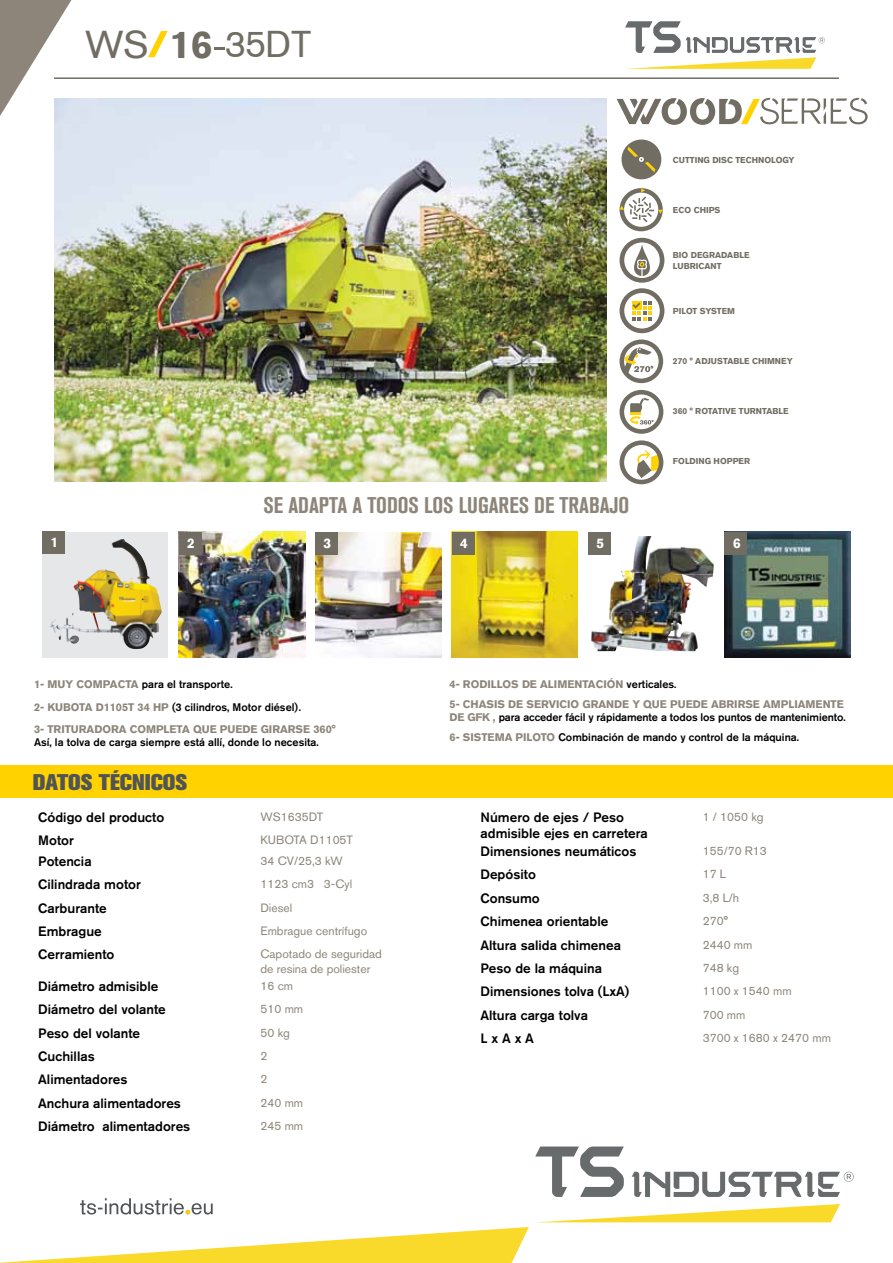
<style>
.page{position:relative;width:893px;height:1263px;background:#fff}
.page>*{position:absolute;margin:0;border:0;box-sizing:border-box;transform-origin:0 0}
.t1{font:36.45px "Akzidenz Grotesk CE";color:#716d63}
.t2{font:700 condensed 22.5px "Akzidenz Grotesk BQ";color:#8d8579}
.t3{font:800 22.5px "Akzidenz Grotesk BQ";color:#505456}
.t4{font:500 13.5px/16.2px "Akzidenz Grotesk BQ";color:#000}
.t5{font:900 13.5px "Akzidenz Grotesk CE";color:#fff}
.t6{font:12px/14.4px "Akzidenz Grotesk BQ";color:#8d8579}
.t7{font:700 10.95px/22.5px "Akzidenz Grotesk BQ";color:#8d8579}
.t8{font:500 10.95px/19.5px "Akzidenz Grotesk BQ";color:#000}
.t9{font:700 8.55px/10.2px "Akzidenz Grotesk BQ";color:#716d63}
.s1{font-size:37.95px}
.s2{font-weight:900;font-size:37.95px}
.s3{font-weight:500;color:#000}
.s4{font-weight:700;color:#8d8579}
</style>
<div class="page">
<svg style="left:625px;top:21px;width:200px;height:48px"></svg>
<hr style="left:54px;top:77px;width:785px;height:2px;background:#716d63">
<div style="left:0;top:765px;width:893px;height:33px;background:#ffd200"></div>
<svg style="left:0;top:0;width:71px;height:116px"></svg>
<svg style="left:543px;top:1204px;width:297px;height:18px"></svg>
<svg style="left:535px;top:1146px;width:89px;height:51px"></svg>
<svg style="left:632px;top:1172px;width:222px;height:25px"></svg>
<svg style="left:0;top:1227px;width:529px;height:36px"></svg>
<svg style="left:80px;top:1198px;width:133px;height:16px"></svg>
<svg style="left:617px;top:98px;width:251px;height:27px"></svg>
<svg style="left:148px;top:31px;width:20px;height:26px"></svg>
<svg style="left:215px;top:47px;width:10px;height:3px"></svg>
<img style="left:315px;top:532px;width:126px;height:126px">
<img style="left:724px;top:531px;width:126px;height:127px">
<svg style="left:43px;top:532px;width:125px;height:126px;background:#cec8ae"></svg>
<img style="left:179px;top:532px;width:126px;height:126px">
<img style="left:452px;top:532px;width:126px;height:126px">
<div style="left:43px;top:532px;width:22px;height:22px;background:#716d62"></div>
<div style="left:179px;top:532px;width:22px;height:22px;background:#716d62"></div>
<div style="left:315px;top:532px;width:23px;height:22px;background:#716d62"></div>
<div style="left:452px;top:532px;width:22px;height:22px;background:#716d62"></div>
<div style="left:588px;top:532px;width:23px;height:22px;background:#716d62"></div>
<div style="left:724px;top:532px;width:23px;height:22px;background:#716d62"></div>
<img style="left:77px;top:539px;width:63px;height:44px">
<svg style="left:621px;top:569px;width:11px;height:5px"></svg>
<img style="left:632px;top:536px;width:41px;height:38px">
<img style="left:673px;top:547px;width:41px;height:27px">
<img style="left:609px;top:574px;width:104px;height:39px">
<img style="left:591px;top:613px;width:107px;height:38px">
<img style="left:55px;top:99px;width:552px;height:382px">
<svg style="left:620px;top:390px;width:43px;height:44px"></svg>
<svg style="left:621px;top:139px;width:41px;height:41px"></svg>
<svg style="left:620px;top:188px;width:43px;height:43px"></svg>
<svg style="left:620px;top:339px;width:43px;height:44px"></svg>
<svg style="left:620px;top:440px;width:43px;height:44px"></svg>
<svg style="left:620px;top:238px;width:44px;height:95px"></svg>
<h1 class="t1" style="left:85px;top:21px;width:228px"><span class="s1">WS</span> <span class="s2">16</span> 35DT</h1>
<h2 class="t2" style="left:264px;top:493px;width:367px">SE ADAPTA A TODOS LOS LUGARES DE TRABAJO</h2>
<p class="t9" style="left:673px;top:155px;width:13px">CUTTING</p>
<p class="t9" style="left:712px;top:155px;width:12px">DISC</p>
<p class="t9" style="left:735px;top:155px;width:61px">TECHNOLOGY</p>
<p class="t9" style="left:673px;top:205px;width:49px">ECO CHIPS</p>
<p class="t9" style="left:673px;top:250px;width:78px">BIO DEGRADABLE<br>LUBRICANT</p>
<p class="t9" style="left:673px;top:306px;width:64px">PILOT SYSTEM</p>
<p class="t9" style="left:673px;top:356px;width:121px">270 ° ADJUSTABLE CHIMNEY</p>
<p class="t9" style="left:673px;top:406px;width:117px">360 ° ROTATIVE TURNTABLE</p>
<p class="t9" style="left:673px;top:456px;width:79px">FOLDING HOPPER</p>
<p class="t5" style="left:51px;top:534px;width:9px">1</p>
<p class="t5" style="left:187px;top:534px;width:9px">2</p>
<p class="t5" style="left:324px;top:534px;width:9px">3</p>
<p class="t5" style="left:460px;top:534px;width:9px">4</p>
<p class="t5" style="left:596px;top:534px;width:9px">5</p>
<p class="t5" style="left:733px;top:534px;width:9px">6</p>
<p class="t7" style="left:34px;top:673px;width:303px">1- MUY COMPACTA <span class="s3">para el transporte.<br></span>2- KUBOTA D1105T 34 HP <span class="s3">(3 cilindros, Motor diésel).<br></span>3- TRITURADORA COMPLETA QUE PUEDE GIRARSE 360°</p>
<p class="t8" style="left:34px;top:732px;width:286px">Así, la tolva de carga siempre está allí, donde lo necesita.</p>
<h2 class="t3" style="left:33px;top:769px;width:156px">DATOS TÉCNICOS</h2>
<p class="t4" style="left:38px;top:809px;width:128px">Código del producto</p>
<p class="t6" style="left:260px;top:809px;width:64px">WS1635DT</p>
<p class="t4" style="left:38px;top:832px;width:37px">Motor</p>
<p class="t6" style="left:260px;top:833px;width:94px">KUBOTA D1105T</p>
<p class="t4" style="left:38px;top:853px;width:55px">Potencia</p>
<p class="t6" style="left:260px;top:853px;width:84px">34 CV/25,3 kW</p>
<p class="t4" style="left:38px;top:876px;width:104px">Cilindrada motor</p>
<p class="t6" style="left:260px;top:877px;width:93px">1123 cm3 3-Cyl</p>
<p class="t4" style="left:38px;top:899px;width:70px">Carburante</p>
<p class="t6" style="left:260px;top:900px;width:33px">Diesel</p>
<p class="t4" style="left:38px;top:923px;width:65px">Embrague</p>
<p class="t6" style="left:260px;top:923px;width:108px">Embrague centrífugo</p>
<p class="t4" style="left:38px;top:946px;width:78px">Cerramiento</p>
<p class="t6" style="left:260px;top:947px;width:123px">Capotado de seguridad de resina de poliester</p>
<p class="t4" style="left:38px;top:978px;width:122px">Diámetro admisible</p>
<p class="t6" style="left:260px;top:978px;width:34px">16 cm</p>
<p class="t4" style="left:38px;top:1001px;width:129px">Diámetro del volante</p>
<p class="t6" style="left:260px;top:1002px;width:44px">510 mm</p>
<p class="t4" style="left:38px;top:1024px;width:103px">Peso del volante</p>
<p class="t6" style="left:260px;top:1025px;width:31px">50 kg</p>
<p class="t4" style="left:38px;top:1048px;width:58px">Cuchillas</p>
<p class="t6" style="left:260px;top:1048px;width:8px">2</p>
<p class="t4" style="left:38px;top:1071px;width:91px">Alimentadores</p>
<p class="t6" style="left:260px;top:1072px;width:8px">2</p>
<p class="t4" style="left:38px;top:1095px;width:144px">Anchura alimentadores</p>
<p class="t6" style="left:260px;top:1095px;width:44px">240 mm</p>
<p class="t4" style="left:38px;top:1118px;width:154px">Diámetro alimentadores</p>
<p class="t6" style="left:260px;top:1119px;width:44px">245 mm</p>
<p class="t7" style="left:449px;top:674px;width:396px;line-height:19.5px">4- RODILLOS DE ALIMENTACIÓN <span class="s3">verticales.<br></span>5- CHASIS DE SERVICIO GRANDE Y QUE PUEDE ABRIRSE AMPLIAMENTE</p>
<p class="t8" style="left:449px;top:707px;width:398px"><span class="s4">DE GFK ,</span> para acceder fácil y rápidamente a todos los puntos de mantenimiento.<br><span class="s4">6- SISTEMA PILOTO</span> Combinación de mando y control de la máquina.</p>
<p class="t4" style="left:480px;top:809px;width:169px">Número de ejes / Peso admisible ejes en carretera</p>
<p class="t6" style="left:703px;top:809px;width:62px">1 / 1050 kg</p>
<p class="t4" style="left:480px;top:843px;width:157px">Dimensiones neumáticos</p>
<p class="t6" style="left:703px;top:843px;width:66px">155/70 R13</p>
<p class="t4" style="left:480px;top:866px;width:57px">Depósito</p>
<p class="t6" style="left:703px;top:867px;width:25px">17 L</p>
<p class="t4" style="left:480px;top:890px;width:61px">Consumo</p>
<p class="t6" style="left:703px;top:890px;width:38px">3,8 L/h</p>
<p class="t4" style="left:480px;top:913px;width:129px">Chimenea orientable</p>
<p class="t6" style="left:703px;top:914px;width:27px">270°</p>
<p class="t4" style="left:480px;top:936px;width:142px">Altura salida chimenea</p>
<p class="t6" style="left:703px;top:937px;width:51px">2440 mm</p>
<p class="t4" style="left:480px;top:960px;width:123px">Peso de la máquina</p>
<p class="t6" style="left:703px;top:960px;width:38px">748 kg</p>
<p class="t4" style="left:480px;top:983px;width:150px">Dimensiones tolva (LxA)</p>
<p class="t6" style="left:703px;top:984px;width:90px">1100 x 1540 mm</p>
<p class="t4" style="left:480px;top:1006px;width:109px">Altura carga tolva</p>
<p class="t6" style="left:703px;top:1007px;width:44px">700 mm</p>
<p class="t4" style="left:480px;top:1030px;width:55px">L x A x A</p>
<p class="t6" style="left:703px;top:1030px;width:130px">3700 x 1680 x 2470 mm</p>
</div>
